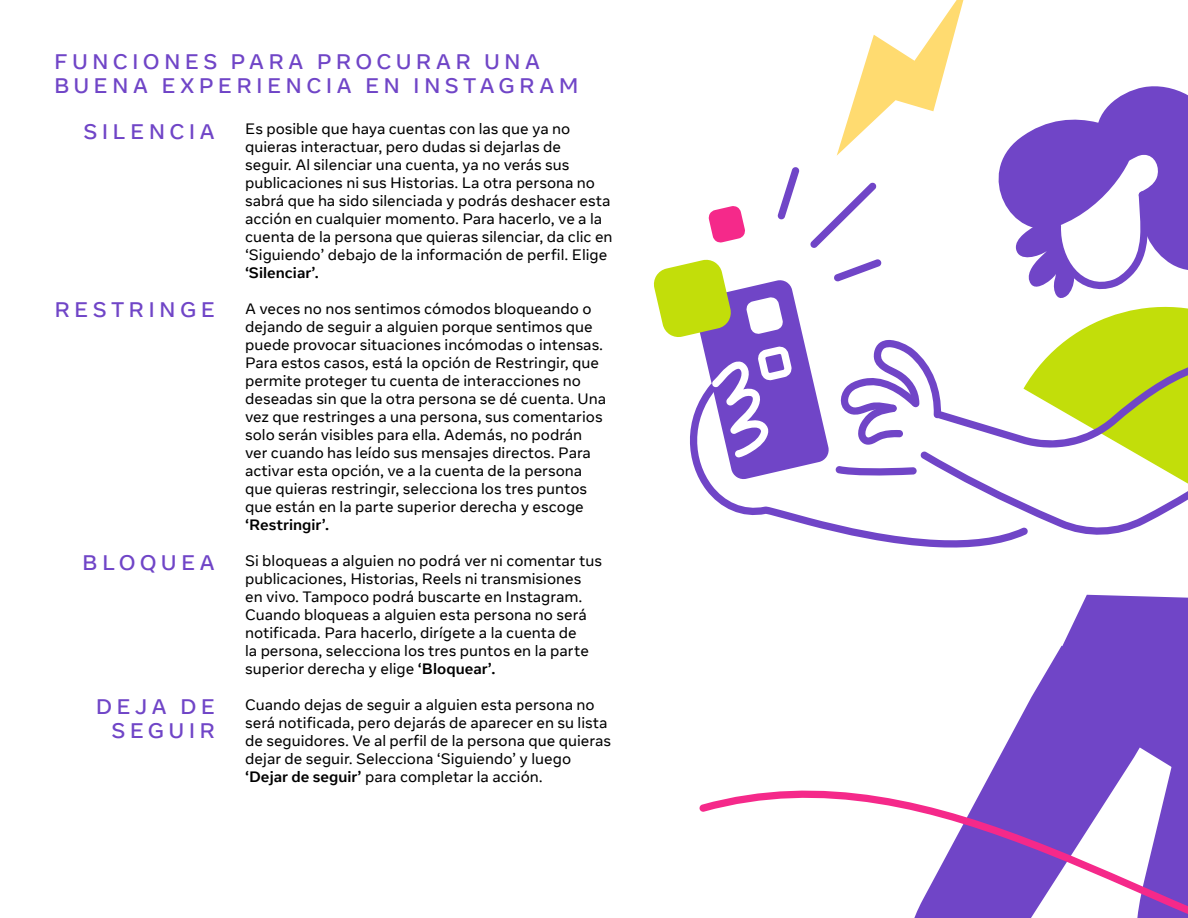
<style>
.page{position:relative;width:1188px;height:918px;background:#fff}
.page>*{position:absolute;margin:0;border:0;box-sizing:border-box;transform-origin:0 0}
.t1{font:500 21px/24px "Optimistic Text";letter-spacing:.2em;color:#7045c7;text-align:right}
.t2{font:15px/18px "Optimistic Text";color:#000}
.t3{font:700 15px "Optimistic Text";color:#000}
.s1{font-weight:700}
</style>
<div class="page">
<svg style="left:708px;top:206px;width:37px;height:37px"></svg>
<svg style="left:1049px;top:306px;width:139px;height:49px;fill:#c2de0a"></svg>
<svg style="left:810px;top:182px;width:67px;height:66px"></svg>
<svg style="left:777px;top:167px;width:23px;height:53px"></svg>
<svg style="left:1027px;top:355px;width:161px;height:180px"></svg>
<svg style="left:1042px;top:595px;width:146px;height:100px;background:#845fcf"></svg>
<svg style="left:998px;top:86px;width:190px;height:212px"></svg>
<svg style="left:700px;top:383px;width:328px;height:165px"></svg>
<svg style="left:837px;top:0;width:126px;height:156px"></svg>
<svg style="left:653px;top:259px;width:289px;height:221px"></svg>
<svg style="left:699px;top:695px;width:489px;height:223px"></svg>
<h1 class="t1" style="left:54px;top:50px;width:526px;text-align:left">FUNCIONES PARA PROCURAR UNA<br>BUENA EXPERIENCIA EN INSTAGRAM</h1>
<h1 class="t1" style="left:83px;top:120px;width:133px">SILENCIA</h1>
<h1 class="t1" style="left:54px;top:298px;width:162px">RESTRINGE</h1>
<h1 class="t1" style="left:82px;top:552px;width:134px">BLOQUEA</h1>
<h1 class="t1" style="left:96px;top:695px;width:121px">DEJA DE<br>SEGUIR</h1>
<p class="t2" style="left:245px;top:120px;width:369px">Es posible que haya cuentas con las que ya no quieras interactuar, pero dudas si dejarlas de<br>seguir. Al silenciar una cuenta, ya no verás sus publicaciones ni sus Historias. La otra persona no sabrá que ha sido silenciada y podrás deshacer esta acción en cualquier momento. Para hacerlo, ve a la cuenta de la persona que quieras silenciar, da clic en ‘Siguiendo’ debajo de la información de perfil. Elige</p>
<p class="t3" style="left:245px;top:263px;width:75px">‘Silenciar’.</p>
<p class="t2" style="left:245px;top:300px;width:362px">A veces no nos sentimos cómodos bloqueando o dejando de seguir a alguien porque sentimos que puede provocar situaciones incómodas o intensas.<br>Para estos casos, está la opción de Restringir, que permite proteger tu cuenta de interacciones no deseadas sin que la otra persona se dé cuenta. Una vez que restringes a una persona, sus comentarios solo serán visibles para ella. Además, no podrán ver cuando has leído sus mensajes directos. Para activar esta opción, ve a la cuenta de la persona que quieras restringir, selecciona los tres puntos que están en la parte superior derecha y escoge</p>
<p class="t3" style="left:245px;top:515px;width:86px">‘Restringir’.</p>
<p class="t2" style="left:245px;top:552px;width:358px">Si bloqueas a alguien no podrá ver ni comentar tus publicaciones, Historias, Reels ni transmisiones en vivo. Tampoco podrá buscarte en Instagram.<br>Cuando bloqueas a alguien esta persona no será notificada. Para hacerlo, dirígete a la cuenta de<br>la persona, selecciona los tres puntos en la parte superior derecha y elige <span class="s1">‘Bloquear’.</span></p>
<p class="t2" style="left:245px;top:696px;width:367px">Cuando dejas de seguir a alguien esta persona no será notificada, pero dejarás de aparecer en su lista de seguidores. Ve al perfil de la persona que quieras dejar de seguir. Selecciona ‘Siguiendo’ y luego <span class="s1">‘Dejar de seguir’</span> para completar la acción.</p>
</div>
